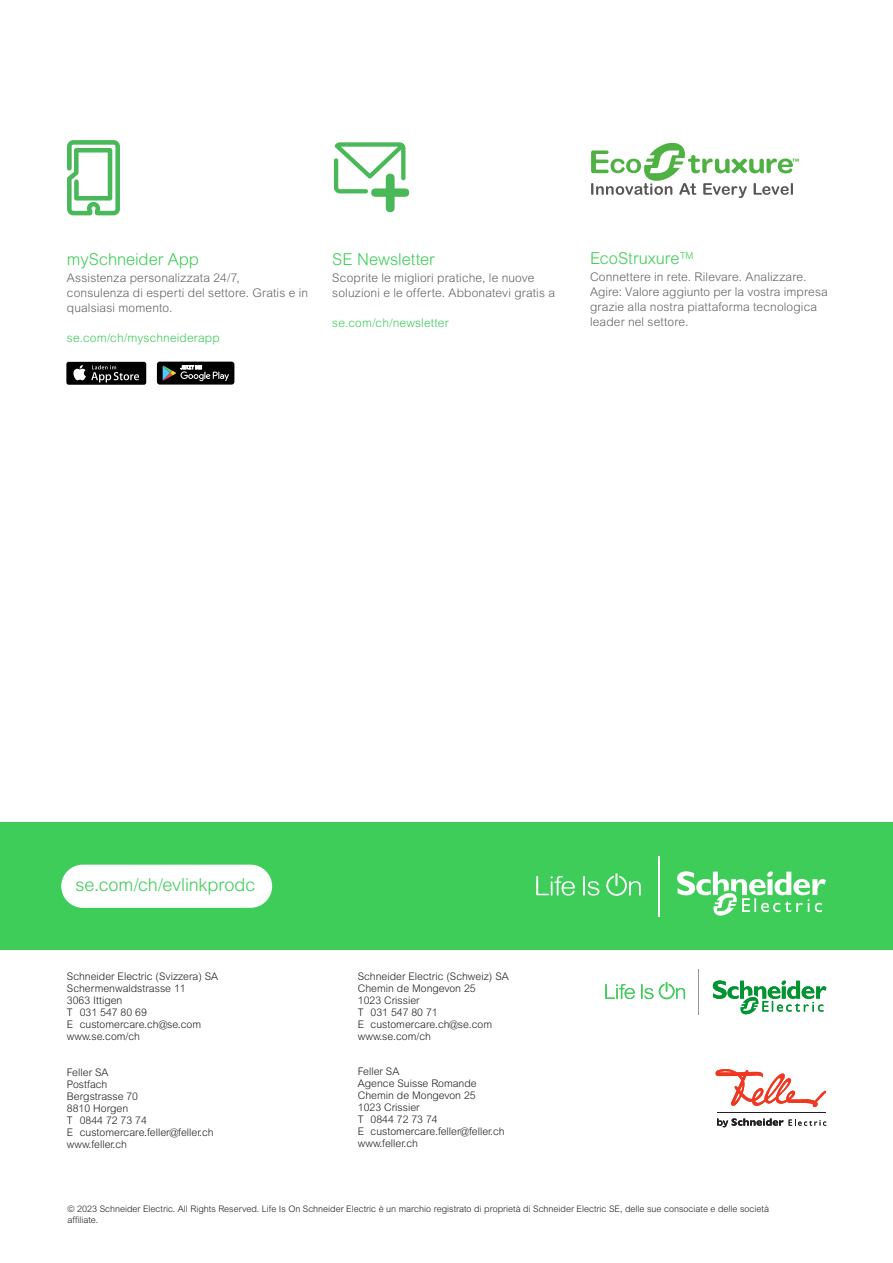
<style>
.page{position:relative;width:893px;height:1263px;background:#fff}
.page>*{position:absolute;margin:0;border:0;box-sizing:border-box;transform-origin:0 0}
.Cover_Capsule{font:300 18px "Arial MT Pro";letter-spacing:-.005em;color:#3ecd58}
.Section_header{font:300 16.5px "Arial Rounded MT Pro";letter-spacing:-.005em;color:#3ecd58}
.Section_header-2{font:300 12px/15px "Arial MT Std";letter-spacing:.01em;color:#626469}
.Section_header-3{font:300 12px "Arial MT Std";letter-spacing:.01em;color:#3ecd58}
.t1{font:300 10.5px "Arial MT Std";color:#231f20}
.Source_Text{font:300 9px/10.8px "Arial MT Std";color:#231f20}
</style>
<div class="page">
<svg style="left:334px;top:142px;width:75px;height:70px"></svg>
<svg style="left:67px;top:140px;width:53px;height:75px"></svg>
<svg style="left:591px;top:142px;width:208px;height:56px"></svg>
<svg style="left:605px;top:984px;width:30px;height:15px"></svg>
<svg style="left:641px;top:984px;width:12px;height:15px"></svg>
<svg style="left:659px;top:982px;width:26px;height:17px"></svg>
<hr style="left:699px;top:969px;width:1px;height:46px;background:#939598">
<svg style="left:713px;top:980px;width:113px;height:35px"></svg>
<svg style="left:716px;top:1069px;width:111px;height:38px"></svg>
<svg style="left:717px;top:1118px;width:109px;height:9px"></svg>
<hr style="left:717px;top:1112px;width:109px;height:1px;background:#231f20">
<div style="left:0;top:822px;width:893px;height:128px;background:#3dcd58"></div>
<svg style="left:536px;top:876px;width:39px;height:19px"></svg>
<svg style="left:583px;top:876px;width:16px;height:19px"></svg>
<svg style="left:606px;top:873px;width:35px;height:23px"></svg>
<hr style="left:658px;top:856px;width:1px;height:60px;background:#fff">
<svg style="left:677px;top:871px;width:149px;height:45px"></svg>
<div style="left:66px;top:362px;width:80px;height:23px;background:#000;border-radius:2px"></div>
<svg style="left:73px;top:365px;width:66px;height:17px"></svg>
<div style="left:157px;top:362px;width:77px;height:23px;background:#000;border-radius:3px"></div>
<svg style="left:163px;top:365px;width:66px;height:16px"></svg>
<div style="left:61px;top:865px;width:211px;height:43px;background:#fff;border-radius:22px"></div>
<p class="Section_header" style="left:67px;top:249px;width:134px">mySchneider App</p>
<p class="Section_header-2" style="left:67px;top:270px;width:243px">Assistenza personalizzata 24/7,<br>consulenza di esperti del settore. Gratis e in qualsiasi momento.</p>
<p class="Section_header-3" style="left:67px;top:331px;width:154px">se.com/ch/myschneiderapp</p>
<p class="Section_header" style="left:332px;top:249px;width:104px">SE Newsletter</p>
<p class="Section_header-2" style="left:332px;top:270px;width:224px">Scoprite le migliori pratiche, le nuove soluzioni e le offerte. Abbonatevi gratis a</p>
<p class="Section_header-3" style="left:332px;top:316px;width:118px">se.com/ch/newsletter</p>
<p class="Section_header" style="left:590px;top:249px;width:105px">EcoStruxure<sup>TM</sup></p>
<p class="Section_header-2" style="left:590px;top:269px;width:239px">Connettere in rete. Rilevare. Analizzare.<br>Agire: Valore aggiunto per la vostra impresa grazie alla nostra piattaforma tecnologica leader nel settore.</p>
<p class="Cover_Capsule" style="left:76px;top:874px;width:181px">se.com/ch/evlinkprodc</p>
<p class="Cover_Capsule" style="left:84px;top:874px;width:133px">se.com/ch/evlink</p>
<p class="t1" style="left:67px;top:970px;width:153px">Schneider Electric (Svizzera) SA</p>
<p class="t1" style="left:67px;top:982px;width:120px">Schermenwaldstrasse 11</p>
<p class="t1" style="left:67px;top:994px;width:57px">3063 Ittigen</p>
<p class="t1" style="left:67px;top:1006px;width:81px">T 031 547 80 69</p>
<p class="t1" style="left:67px;top:1018px;width:136px">E customercare.ch@se.com</p>
<p class="t1" style="left:67px;top:1030px;width:75px">www.se.com/ch</p>
<p class="t1" style="left:67px;top:1066px;width:43px">Feller SA</p>
<p class="t1" style="left:67px;top:1078px;width:42px">Postfach</p>
<p class="t1" style="left:67px;top:1090px;width:73px">Bergstrasse 70</p>
<p class="t1" style="left:67px;top:1102px;width:63px">8810 Horgen</p>
<p class="t1" style="left:67px;top:1114px;width:81px">T 0844 72 73 74</p>
<p class="t1" style="left:67px;top:1126px;width:148px">E customercare.feller@feller.ch</p>
<p class="t1" style="left:67px;top:1138px;width:62px">www.feller.ch</p>
<p class="t1" style="left:358px;top:971px;width:152px">Schneider Electric (Schweiz) SA</p>
<p class="t1" style="left:358px;top:983px;width:119px">Chemin de Mongevon 25</p>
<p class="t1" style="left:358px;top:995px;width:63px">1023 Crissier</p>
<p class="t1" style="left:358px;top:1007px;width:81px">T 031 547 80 71</p>
<p class="t1" style="left:358px;top:1019px;width:136px">E customercare.ch@se.com</p>
<p class="t1" style="left:358px;top:1031px;width:75px">www.se.com/ch</p>
<p class="t1" style="left:358px;top:1066px;width:43px">Feller SA</p>
<p class="t1" style="left:358px;top:1078px;width:120px">Agence Suisse Romande</p>
<p class="t1" style="left:358px;top:1090px;width:119px">Chemin de Mongevon 25</p>
<p class="t1" style="left:358px;top:1102px;width:63px">1023 Crissier</p>
<p class="t1" style="left:358px;top:1114px;width:81px">T 0844 72 73 74</p>
<p class="t1" style="left:358px;top:1126px;width:148px">E customercare.feller@feller.ch</p>
<p class="t1" style="left:358px;top:1138px;width:62px">www.feller.ch</p>
<p class="Source_Text" style="left:68px;top:1203px;width:703px">© 2023 Schneider Electric. All Rights Reserved. Life Is On Schneider Electric è un marchio registrato di proprietà di Schneider Electric SE, delle sue consociate e delle società affiliate.</p>
</div>
